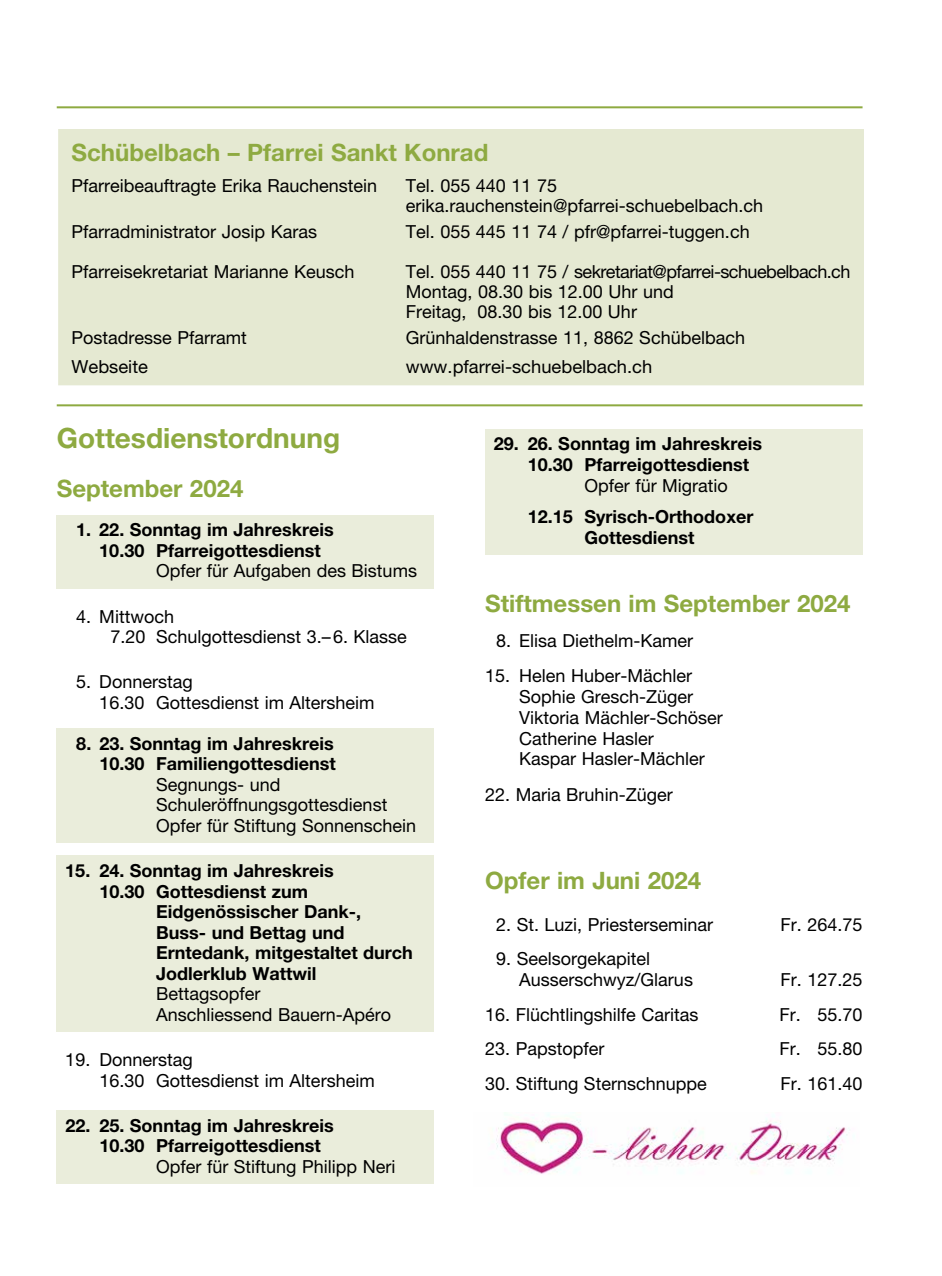
<style>
.page{position:relative;width:942px;height:1276px;background:#fff}
.page>*{position:absolute;margin:0;border:0;box-sizing:border-box;transform-origin:0 0}
.t1{font:700 28px "Helvetica Neue LT Pro";color:#8eaa41}
.t2{font:700 24px "Helvetica Neue LT Pro";color:#8eaa41}
.t3{font:18px/20.6px "Helvetica Neue LT Pro";color:#000}
.t4{font:700 18px/20.6px "Helvetica Neue LT Pro";color:#000;text-align:center}
</style>
<div class="page">
<div style="left:57px;top:515px;width:377px;height:32px;background:#eaeddb"></div>
<div style="left:57px;top:535px;width:377px;height:33px;background:#eaeddb"></div>
<div style="left:57px;top:556px;width:377px;height:32px;background:#eaeddb"></div>
<div style="left:57px;top:728px;width:377px;height:32px;background:#eaeddb"></div>
<div style="left:57px;top:749px;width:377px;height:32px;background:#eaeddb"></div>
<div style="left:57px;top:769px;width:377px;height:33px;background:#eaeddb"></div>
<div style="left:57px;top:790px;width:377px;height:32px;background:#eaeddb"></div>
<div style="left:57px;top:810px;width:377px;height:33px;background:#eaeddb"></div>
<div style="left:57px;top:856px;width:377px;height:32px;background:#eaeddb"></div>
<div style="left:57px;top:876px;width:377px;height:32px;background:#eaeddb"></div>
<div style="left:57px;top:897px;width:377px;height:32px;background:#eaeddb"></div>
<div style="left:57px;top:917px;width:377px;height:32px;background:#eaeddb"></div>
<div style="left:57px;top:938px;width:377px;height:32px;background:#eaeddb"></div>
<div style="left:57px;top:958px;width:377px;height:32px;background:#eaeddb"></div>
<div style="left:57px;top:979px;width:377px;height:32px;background:#eaeddb"></div>
<div style="left:57px;top:999px;width:377px;height:32px;background:#eaeddb"></div>
<div style="left:57px;top:1110px;width:377px;height:32px;background:#eaeddb"></div>
<div style="left:57px;top:1131px;width:377px;height:32px;background:#eaeddb"></div>
<div style="left:57px;top:1151px;width:377px;height:32px;background:#eaeddb"></div>
<div style="left:485px;top:429px;width:377px;height:32px;background:#eaeddb"></div>
<div style="left:485px;top:449px;width:377px;height:33px;background:#eaeddb"></div>
<div style="left:485px;top:481px;width:377px;height:32px;background:#eaeddb"></div>
<div style="left:485px;top:502px;width:377px;height:32px;background:#eaeddb"></div>
<div style="left:485px;top:522px;width:377px;height:32px;background:#eaeddb"></div>
<hr style="left:57px;top:106px;width:805px;height:2px;background:#8eaa41">
<hr style="left:57px;top:404px;width:805px;height:2px;background:#8eaa41">
<div style="left:59px;top:130px;width:803px;height:254px;background:#e5e9d2"></div>
<div style="left:58px;top:129px;width:805px;height:256px;border:2px solid #e5e9d2"></div>
<img style="left:496px;top:1114px;width:351px;height:60px">
<h2 class="t2" style="left:71px;top:138px;width:418px">Schübelbach – Pfarrei Sankt Konrad</h2>
<p class="t3" style="left:71px;top:175px;width:307px">Pfarreibeauftragte Erika Rauchenstein</p>
<p class="t3" style="left:405px;top:176px;width:359px;line-height:20px">Tel. 055 440 11 75 erika.rauchenstein@pfarrei-schuebelbach.ch</p>
<p class="t3" style="left:71px;top:221px;width:247px">Pfarradministrator Josip Karas</p>
<p class="t3" style="left:405px;top:221px;width:345px">Tel. 055 445 11 74 / pfr@pfarrei-tuggen.ch</p>
<p class="t3" style="left:71px;top:261px;width:284px">Pfarreisekretariat Marianne Keusch</p>
<p class="t3" style="left:405px;top:262px;width:446px;line-height:20px">Tel. 055 440 11 75 / sekretariat@pfarrei-schuebelbach.ch<br>Montag, 08.30 bis 12.00 Uhr und<br>Freitag, 08.30 bis 12.00 Uhr</p>
<p class="t3" style="left:71px;top:327px;width:177px">Postadresse Pfarramt</p>
<p class="t3" style="left:405px;top:327px;width:340px">Grünhaldenstrasse 11, 8862 Schübelbach</p>
<p class="t3" style="left:71px;top:356px;width:78px">Webseite</p>
<p class="t3" style="left:405px;top:356px;width:248px">www.pfarrei-schuebelbach.ch</p>
<h1 class="t1" style="left:57px;top:421px;width:285px">Gottesdienstordnung</h1>
<h2 class="t2" style="left:57px;top:474px;width:188px">September 2024</h2>
<p class="t4" style="left:76px;top:519px;width:259px">1. 22. Sonntag im Jahreskreis<br>10.30 Pfarreigottesdienst</p>
<p class="t3" style="left:156px;top:560px;width:262px">Opfer für Aufgaben des Bistums</p>
<p class="t3" style="left:110px;top:605px;width:298px;text-indent:-34px">4. Mittwoch<br>7.20 Schulgottesdienst 3.–6. Klasse</p>
<p class="t3" style="left:99px;top:671px;width:277px;text-indent:-23px">5. Donnerstag<br>16.30 Gottesdienst im Altersheim</p>
<p class="t4" style="left:76px;top:733px;width:261px;text-align:right">8. 23. Sonntag im Jahreskreis<br>10.30 Familiengottesdienst</p>
<p class="t3" style="left:156px;top:774px;width:261px">Segnungs- und<br>Schuleröffnungsgottesdienst<br>Opfer für Stiftung Sonnenschein</p>
<p class="t4" style="left:65px;top:860px;width:270px">15. 24. Sonntag im Jahreskreis<br>10.30 Gottesdienst zum</p>
<p class="t4" style="left:156px;top:901px;width:258px;text-align:left">Eidgenössischer Dank-,<br>Buss- und Bettag und<br>Erntedank, mitgestaltet durch<br>Jodlerklub Wattwil</p>
<p class="t3" style="left:156px;top:983px;width:236px">Bettagsopfer<br>Anschliessend Bauern-Apéro</p>
<p class="t3" style="left:99px;top:1049px;width:277px;text-indent:-34px">19. Donnerstag<br>16.30 Gottesdienst im Altersheim</p>
<p class="t4" style="left:99px;top:1114px;width:236px;text-align:left;text-indent:-34px">22. 25. Sonntag im Jahreskreis<br>10.30 Pfarreigottesdienst</p>
<p class="t3" style="left:156px;top:1155px;width:241px">Opfer für Stiftung Philipp Neri</p>
<p class="t4" style="left:527px;top:433px;width:236px;text-align:left;text-indent:-34px">29. 26. Sonntag im Jahreskreis<br>10.30 Pfarreigottesdienst</p>
<p class="t3" style="left:584px;top:475px;width:145px">Opfer für Migratio</p>
<p class="t4" style="left:527px;top:506px;width:227px">12.15 Syrisch-Orthodoxer<br>Gottesdienst</p>
<h2 class="t2" style="left:485px;top:588px;width:367px">Stiftmessen im September 2024</h2>
<p class="t3" style="left:496px;top:630px;width:198px">8. Elisa Diethelm-Kamer</p>
<p class="t3" style="left:519px;top:665px;width:205px;text-indent:-34px">15. Helen Huber-Mächler<br>Sophie Gresch-Züger<br>Viktoria Mächler-Schöser<br>Catherine Hasler<br>Kaspar Hasler-Mächler</p>
<p class="t3" style="left:485px;top:783px;width:189px">22. Maria Bruhin-Züger</p>
<h2 class="t2" style="left:485px;top:866px;width:217px">Opfer im Juni 2024</h2>
<p class="t3" style="left:496px;top:913px;width:218px">2. St. Luzi, Priesterseminar</p>
<p class="t3" style="left:780px;top:913px;width:83px">Fr. 264.75</p>
<p class="t3" style="left:519px;top:948px;width:175px;text-indent:-23px">9. Seelsorgekapitel<br>Ausserschwyz/Glarus</p>
<p class="t3" style="left:780px;top:969px;width:83px">Fr. 127.25</p>
<p class="t3" style="left:485px;top:1003px;width:215px">16. Flüchtlingshilfe Caritas</p>
<p class="t3" style="left:779px;top:1003px;width:84px">Fr. 55.70</p>
<p class="t3" style="left:485px;top:1038px;width:121px">23. Papstopfer</p>
<p class="t3" style="left:779px;top:1038px;width:84px">Fr. 55.80</p>
<p class="t3" style="left:485px;top:1073px;width:223px">30. Stiftung Sternschnuppe</p>
<p class="t3" style="left:780px;top:1073px;width:83px">Fr. 161.40</p>
</div>
